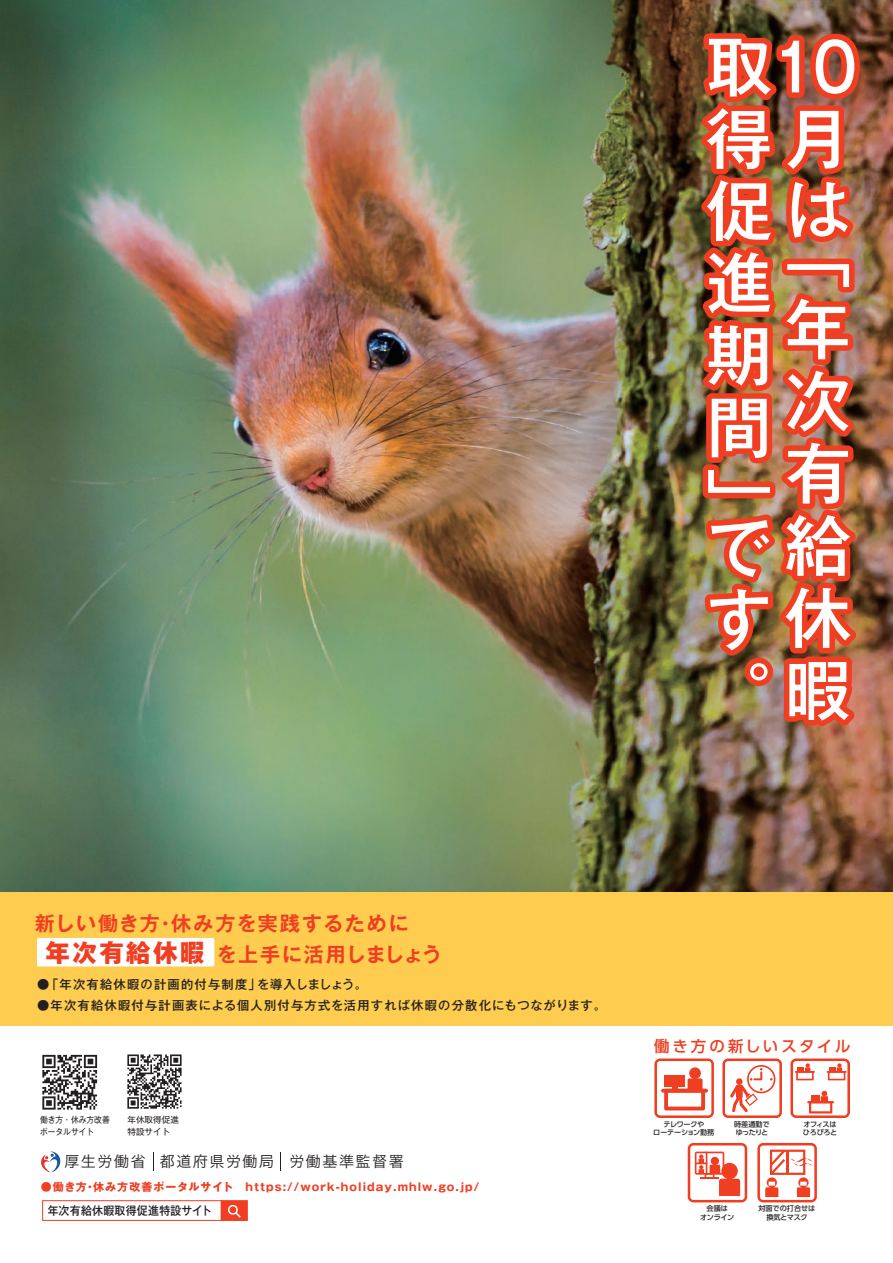
<style>
.page{position:relative;width:893px;height:1263px;background:#fff}
.page>*{position:absolute;margin:0;border:0;box-sizing:border-box;transform-origin:0 0}
.t1{font:500 65.55px/72.3px "Gothic MB101 Pro";color:#fff}
.t2{font:700 19.95px/30.8px "Gothic MB101 Pro De";letter-spacing:.07em;color:#ef3e22}
.t3{font:500 15.45px "UD Shin Go Pro";letter-spacing:.175em;color:#ef3e22}
.t4{font:15px "Hira Kaku Pro W3";letter-spacing:.1em;color:#231f20}
.t5{font:500 12.3px "Gothic MB101 Pro";letter-spacing:.1em;color:#231f20}
.t6{font:500 11.55px "Gothic MB101 Pr 5";letter-spacing:.02em;color:#231f20;scale:.94 1}
.t7{font:700 10.95px "Gothic MB101 Pro";letter-spacing:.1em;color:#ef3e22}
.t8{font:8.55px/11.6px "Gothic MB101 Pr 5";color:#231f20;scale:.9 1}
.t9{font:8.55px/11.6px "Gothic MB101 Pr 5";color:#231f20}
.t10{font:500 7.2px/8.6px "UD Shin Go Pro";letter-spacing:-.035em;color:#231f20;text-align:center}
.t11{font:500 7.2px/8.6px "UD Shin Go Pro";letter-spacing:-.01em;color:#231f20;text-align:center}
.t12{font:500 7.2px/8.6px "UD Shin Go Pro";letter-spacing:-.055em;color:#231f20}
.s1{font-family:"Gothic MB101 Pro";font-weight:800;font-size:24.45px}
</style>
<div class="page">
<img style="left:0;top:0;width:893px;height:892px">
<div style="left:0;top:892px;width:893px;height:134px;background:#fecc4e"></div>
<svg style="left:41px;top:1151px;width:19px;height:21px"></svg>
<svg style="left:153px;top:1152px;width:1px;height:19px"></svg>
<svg style="left:280px;top:1152px;width:1px;height:19px"></svg>
<svg style="left:42px;top:1055px;width:55px;height:54px"></svg>
<div style="left:42px;top:1200px;width:180px;height:21px;border:1px solid #ef3e22"></div>
<div style="left:221px;top:1200px;width:27px;height:21px;background:#ef3e22;border:1px solid #ef3e22"></div>
<svg style="left:127px;top:1054px;width:55px;height:55px"></svg>
<svg style="left:228px;top:1204px;width:13px;height:14px"></svg>
<svg style="left:654px;top:1058px;width:60px;height:60px"></svg>
<svg style="left:722px;top:1058px;width:60px;height:60px"></svg>
<svg style="left:790px;top:1058px;width:60px;height:60px"></svg>
<svg style="left:688px;top:1143px;width:59px;height:59px"></svg>
<svg style="left:757px;top:1143px;width:60px;height:59px"></svg>
<div style="left:37px;top:938px;width:177px;height:28px;background:#fff;border-radius:2px"></div>
<img style="left:637px;top:27px;width:235px;height:708px">
<h1 class="t1" style="left:706px;top:23px;width:152px">取10</h1>
<h1 class="t1" style="left:706px;top:95px;width:143px;line-height:71.6px">得月促は</h1>
<h1 class="t1" style="left:706px;top:213px;width:146px;text-align:right">「<br>年<br>次<br>有<br>で給す休。暇</h1>
<h1 class="t1" style="left:706px;top:239px;width:65px;text-align:justify">進期間」</h1>
<h2 class="t2" style="left:46px;top:906px;width:398px;text-indent:-11px">新しい働き方・休み方を実践するために<br><span class="s1">年次有給休暇</span> を上手に活用しましょう</h2>
<p class="t5" style="left:37px;top:974px;width:332px">●「年次有給休暇の計画的付与制度」を導入しましょう。</p>
<p class="t5" style="left:37px;top:995px;width:571px">●年次有給休暇付与計画表による個人別付与方式を活用すれば休暇の分散化にもつながります。</p>
<p class="t8" style="left:40px;top:1113px;width:79px">働き方・休み方改善ポータルサイト</p>
<p class="t9" style="left:127px;top:1113px;width:53px">年休取得促進特設サイト</p>
<p class="t4" style="left:64px;top:1148px;width:341px">厚生労働省 都道府県労働局 労働基準監督署</p>
<p class="t7" style="left:41px;top:1177px;width:440px">●働き方・休み方改善ポータルサイト　https://work-holiday.mhlw.go.jp/</p>
<p class="t6" style="left:48px;top:1201px;width:177px">年次有給休暇取得促進特設サイト</p>
<p class="t3" style="left:654px;top:1033px;width:198px">働き方の新しいスタイル</p>
<p class="t10" style="left:653px;top:1119px;width:63px">テレワークや<br>ローテーション勤務</p>
<p class="t10" style="left:734px;top:1119px;width:37px;text-align:left">時差通勤でゆったりと</p>
<p class="t12" style="left:803px;top:1119px;width:36px">オフィスはひろびろと</p>
<p class="t10" style="left:700px;top:1204px;width:36px">会議は<br>オンライン</p>
<p class="t11" style="left:758px;top:1204px;width:58px">対面での打合せは換気とマスク</p>
</div>
